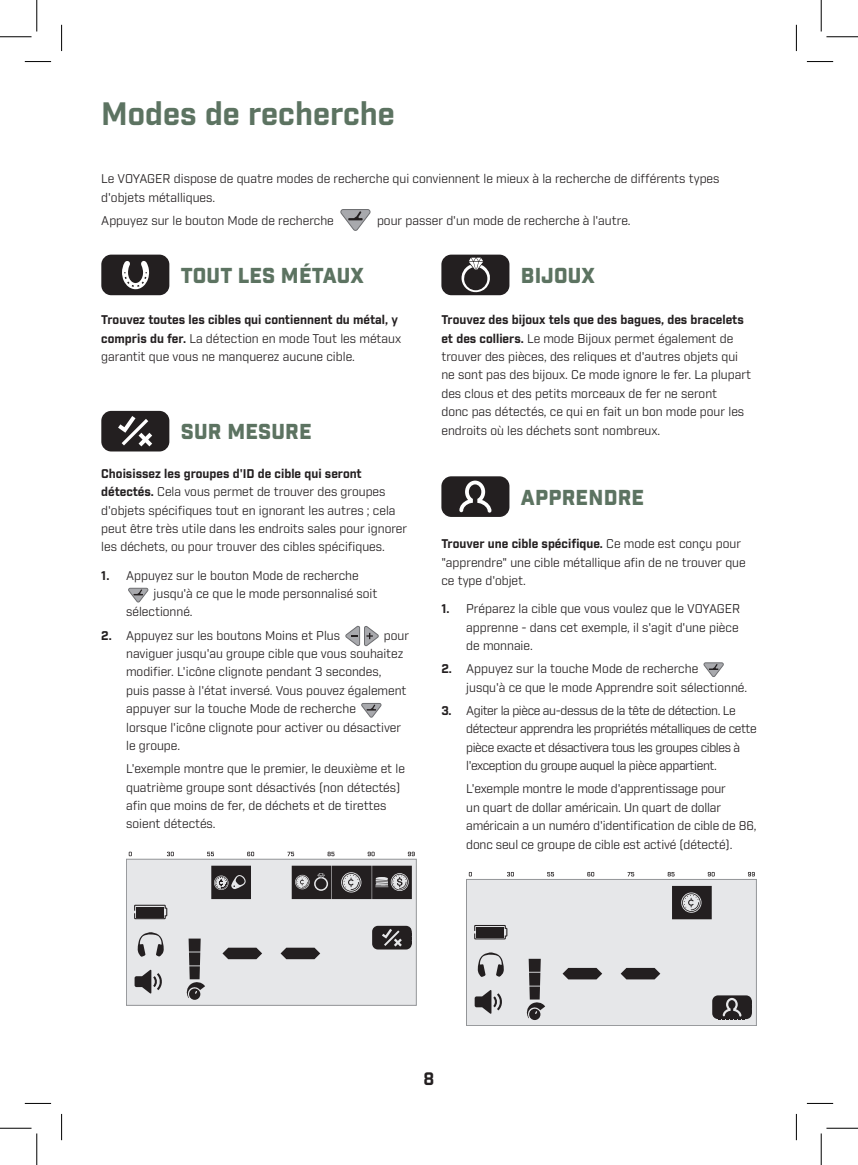
<style>
.page{position:relative;width:858px;height:1165px;background:#fff}
.page>*{position:absolute;margin:0;border:0;box-sizing:border-box;transform-origin:0 0}
.t1{font:700 31.5px "Industry";color:#5c7361}
.t2{font:900 21px "Industry";letter-spacing:.01em;color:#5c7361}
.t3{font:700 17.5px "Industry";color:#231f20}
.t4{font:12.25px/18.4px "Industry";color:#231f20}
.t5{font:12.25px/18.4px "Industry";letter-spacing:-.03em;color:#231f20}
.s1{font-weight:700}
</style>
<div class="page">
<svg style="left:340px;top:209px;width:30px;height:22px"></svg>
<svg style="left:101px;top:255px;width:68px;height:40px;background:#454242"></svg>
<svg style="left:101px;top:411px;width:68px;height:40px;background:#423f40"></svg>
<svg style="left:128px;top:588px;width:20px;height:14px"></svg>
<svg style="left:345px;top:626px;width:33px;height:20px"></svg>
<svg style="left:361px;top:703px;width:20px;height:15px"></svg>
<div style="left:126px;top:859px;width:290px;height:146px;background:#e6e7e9"></div>
<div style="left:126px;top:859px;width:290px;height:146px;border:1px solid #939598"></div>
<svg style="left:134px;top:865px;width:278px;height:135px"></svg>
<svg style="left:129px;top:852px;width:285px;height:4px"></svg>
<svg style="left:441px;top:255px;width:68px;height:40px;background:#3f3c3d"></svg>
<svg style="left:441px;top:476px;width:68px;height:41px;background:#444142"></svg>
<svg style="left:703px;top:662px;width:20px;height:15px"></svg>
<div style="left:466px;top:879px;width:290px;height:146px;background:#e6e7e9"></div>
<div style="left:466px;top:879px;width:290px;height:147px;border:1px solid #939598"></div>
<svg style="left:474px;top:886px;width:278px;height:134px"></svg>
<svg style="left:468px;top:872px;width:286px;height:4px"></svg>
<svg style="left:25px;top:61px;width:26px;height:1px"></svg>
<svg style="left:806px;top:61px;width:26px;height:1px"></svg>
<svg style="left:25px;top:1103px;width:26px;height:1px"></svg>
<svg style="left:806px;top:1103px;width:26px;height:1px"></svg>
<svg style="left:61px;top:25px;width:1px;height:26px"></svg>
<svg style="left:61px;top:1114px;width:1px;height:26px"></svg>
<svg style="left:795px;top:25px;width:1px;height:26px"></svg>
<svg style="left:795px;top:1114px;width:1px;height:26px"></svg>
<hr style="left:0;top:36px;width:32px;height:1px;background:#000">
<hr style="left:826px;top:36px;width:31px;height:1px;background:#000">
<hr style="left:0;top:1128px;width:32px;height:1px;background:#000">
<hr style="left:826px;top:1128px;width:31px;height:1px;background:#000">
<hr style="left:36px;top:0;width:1px;height:32px;background:#000">
<hr style="left:36px;top:1133px;width:1px;height:32px;background:#000">
<hr style="left:820px;top:0;width:1px;height:32px;background:#000">
<hr style="left:820px;top:1133px;width:1px;height:32px;background:#000">
<h1 class="t1" style="left:101px;top:95px;width:295px">Modes de recherche</h1>
<p class="t4" style="left:101px;top:170px;width:619px">Le VOYAGER dispose de quatre modes de recherche qui conviennent le mieux à la recherche de différents types d'objets métalliques.</p>
<p class="t4" style="left:101px;top:212px;width:234px">Appuyez sur le bouton Mode de recherche</p>
<p class="t4" style="left:377px;top:212px;width:255px">pour passer d'un mode de recherche à l'autre.</p>
<h2 class="t2" style="left:181px;top:263px;width:184px">TOUT LES MÉTAUX</h2>
<p class="t4" style="left:101px;top:311px;width:301px"><span class="s1">Trouvez toutes les cibles qui contiennent du métal, y compris du fer.</span> La détection en mode Tout les métaux garantit que vous ne manquerez aucune cible.</p>
<h2 class="t2" style="left:521px;top:263px;width:76px">BIJOUX</h2>
<p class="t4" style="left:441px;top:311px;width:311px"><span class="s1">Trouvez des bijoux tels que des bagues, des bracelets et des colliers.</span> Le mode Bijoux permet également de trouver des pièces, des reliques et d'autres objets qui ne sont pas des bijoux. Ce mode ignore le fer. La plupart des clous et des petits morceaux de fer ne seront<br>donc pas détectés, ce qui en fait un bon mode pour les endroits où les déchets sont nombreux.</p>
<h2 class="t2" style="left:181px;top:419px;width:132px">SUR MESURE</h2>
<p class="t4" style="left:101px;top:464px;width:307px"><span class="s1">Choisissez les groupes d'ID de cible qui seront détectés.</span> Cela vous permet de trouver des groupes d'objets spécifiques tout en ignorant les autres ; cela peut être très utile dans les endroits sales pour ignorer les déchets, ou pour trouver des cibles spécifiques.</p>
<p class="t4" style="left:101px;top:566px;width:259px"><span class="s1">1.</span> Appuyez sur le bouton Mode de recherche</p>
<p class="t4" style="left:153px;top:585px;width:225px">jusqu'à ce que le mode personnalisé soit</p>
<p class="t4" style="left:126px;top:603px;width:68px">sélectionné.</p>
<p class="t4" style="left:101px;top:626px;width:240px"><span class="s1">2.</span> Appuyez sur les boutons Moins et Plus</p>
<h2 class="t2" style="left:521px;top:484px;width:125px">APPRENDRE</h2>
<p class="t4" style="left:441px;top:535px;width:306px"><span class="s1">Trouver une cible spécifique.</span> Ce mode est conçu pour "apprendre" une cible métallique afin de ne trouver que ce type d'objet.</p>
<p class="t4" style="left:466px;top:600px;width:275px;text-indent:-25px"><span class="s1">1.</span> Préparez la cible que vous voulez que le VOYAGER apprenne - dans cet exemple, il s'agit d'une pièce de monnaie.</p>
<p class="t4" style="left:466px;top:660px;width:282px;text-indent:-25px"><span class="s1">2.</span> Appuyez sur la touche Mode de recherche<br>jusqu'à ce que le mode Apprendre soit sélectionné.</p>
<p class="t5" style="left:466px;top:702px;width:292px;text-indent:-25px"><span class="s1">3.</span> Agiter la pièce au-dessus de la tête de détection. Le détecteur apprendra les propriétés métalliques de cette pièce exacte et désactivera tous les groupes cibles à l'exception du groupe auquel la pièce appartient.</p>
<p class="t4" style="left:466px;top:780px;width:291px">L'exemple montre le mode d'apprentissage pour<br>un quart de dollar américain. Un quart de dollar américain a un numéro d'identification de cible de 86, donc seul ce groupe de cible est activé (détecté).</p>
<p class="t4" style="left:126px;top:626px;width:284px;text-indent:258px">pour naviguer jusqu'au groupe cible que vous souhaitez modifier. L'icône clignote pendant 3 secondes,<br>puis passe à l'état inversé. Vous pouvez également appuyer sur la touche Mode de recherche<br>lorsque l'icône clignote pour activer ou désactiver le groupe.</p>
<p class="t4" style="left:126px;top:760px;width:280px">L'exemple montre que le premier, le deuxième et le quatrième groupe sont désactivés (non détectés) afin que moins de fer, de déchets et de tirettes soient détectés.</p>
<h3 class="t3" style="left:423px;top:1068px;width:12px">8</h3>
</div>
